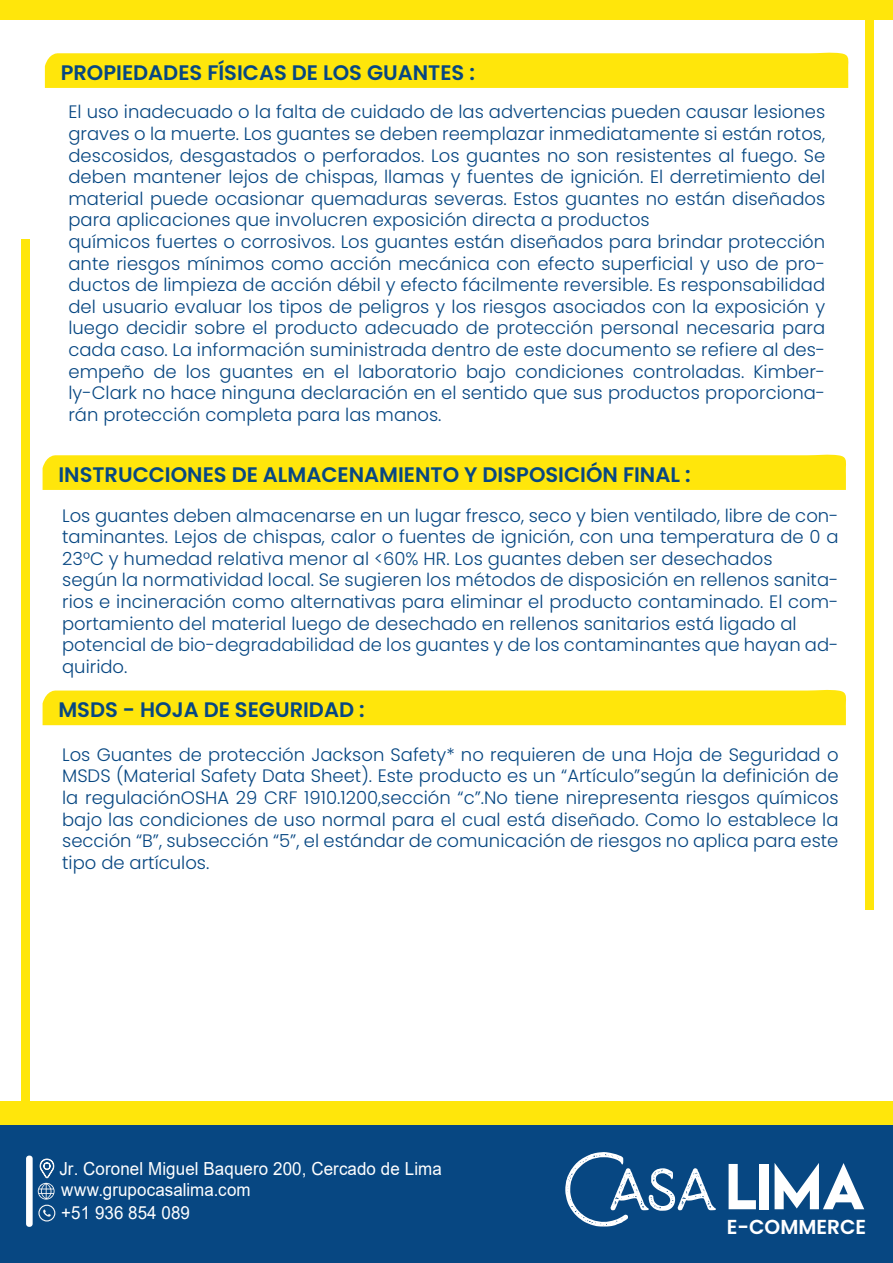
<style>
.page{position:relative;width:893px;height:1263px;background:#fff}
.page>*{position:absolute;margin:0;border:0;box-sizing:border-box;transform-origin:0 0}
.t1{font:600 21px "Poppins";color:#074782}
.t2{font:600 20.25px "Poppins";color:#fff}
.t3{font:300 18px/21.6px "Poppins";color:#074782}
.t4{font:18px/20.7px "Arial";letter-spacing:.005em;color:#fff;scale:.94 1}
</style>
<div class="page">
<div style="left:0;top:1101px;width:893px;height:161px;background:#ffe60b"></div>
<div style="left:0;top:0;width:893px;height:20px;background:#ffe60b"></div>
<div style="left:865px;top:0;width:9px;height:909px;background:#ffe60b"></div>
<div style="left:22px;top:240px;width:8px;height:950px;background:#ffe60b"></div>
<div style="left:0;top:1125px;width:893px;height:138px;background:#074782"></div>
<svg style="left:43px;top:1209px;width:8px;height:8px"></svg>
<div style="left:38px;top:1205px;width:17px;height:16px;border:1px solid #f6f6f6;border-radius:50%"></div>
<svg style="left:729px;top:1164px;width:27px;height:45px"></svg>
<div style="left:760px;top:1164px;width:9px;height:45px;background:#fff"></div>
<svg style="left:775px;top:1163px;width:89px;height:46px"></svg>
<svg style="left:565px;top:1152px;width:151px;height:74px"></svg>
<div style="left:26px;top:1155px;width:7px;height:72px;background:#fff;border-radius:3px"></div>
<svg style="left:38px;top:1158px;width:17px;height:41px"></svg>
<svg style="left:45px;top:52px;width:804px;height:36px;background:#ffe614"></svg>
<svg style="left:43px;top:454px;width:803px;height:36px;background:#ffe614"></svg>
<div style="left:43px;top:689px;width:803px;height:36px;background:#ffe60b"></div>
<p class="t1" style="left:61px;top:60px;width:416px">PROPIEDADES FÍSICAS DE LOS GUANTES :</p>
<p class="t3" style="left:68px;top:101px;width:758px">El uso inadecuado o la falta de cuidado de las advertencias pueden causar lesiones graves o la muerte. Los guantes se deben reemplazar inmediatamente si están rotos, descosidos, desgastados o perforados. Los guantes no son resistentes al fuego. Se deben mantener lejos de chispas, llamas y fuentes de ignición. El derretimiento del material puede ocasionar quemaduras severas. Estos guantes no están diseñados para aplicaciones que involucren exposición directa a productos<br>químicos fuertes o corrosivos. Los guantes están diseñados para brindar protección ante riesgos mínimos como acción mecánica con efecto superficial y uso de pro&shy;ductos de limpieza de acción débil y efecto fácilmente reversible. Es responsabilidad del usuario evaluar los tipos de peligros y los riesgos asociados con la exposición y luego decidir sobre el producto adecuado de protección personal necesaria para cada caso. La información suministrada dentro de este documento se refiere al des&shy;empeño de los guantes en el laboratorio bajo condiciones controladas. Kimber&shy;ly-Clark no hace ninguna declaración en el sentido que sus productos proporciona&shy;rán protección completa para las manos.</p>
<p class="t1" style="left:58px;top:462px;width:634px">INSTRUCCIONES DE ALMACENAMIENTO Y DISPOSICIÓN FINAL :</p>
<p class="t3" style="left:62px;top:505px;width:778px">Los guantes deben almacenarse en un lugar fresco, seco y bien ventilado, libre de con&shy;taminantes. Lejos de chispas, calor o fuentes de ignición, con una temperatura de 0 a 23°C y humedad relativa menor al &lt;60% HR. Los guantes deben ser desechados<br>según la normatividad local. Se sugieren los métodos de disposición en rellenos sanita&shy;rios e incineración como alternativas para eliminar el producto contaminado. El com&shy;portamiento del material luego de desechado en rellenos sanitarios está ligado al potencial de bio-degradabilidad de los guantes y de los contaminantes que hayan ad&shy;quirido.</p>
<p class="t1" style="left:58px;top:698px;width:308px">MSDS - HOJA DE SEGURIDAD :</p>
<p class="t3" style="left:62px;top:744px;width:778px;text-align:justify">Los Guantes de protección Jackson Safety* no requieren de una Hoja de Seguridad o MSDS (Material Safety Data Sheet). Este producto es un “Artículo”según la definición de la regulaciónOSHA 29 CRF 1910.1200,sección “c”.No tiene nirepresenta riesgos químicos bajo las condiciones de uso normal para el cual está diseñado. Como lo establece la sección “B”, subsección “5”, el estándar de comunicación de riesgos no aplica para este tipo de artículos.</p>
<p class="t4" style="left:59px;top:1158px;width:408px">Jr. Coronel Miguel Baquero 200, Cercado de Lima www.grupocasalima.com</p>
<p class="t4" style="left:61px;top:1202px;width:138px">+51 936 854 089</p>
<p class="t2" style="left:727px;top:1215px;width:141px">E-COMMERCE</p>
</div>
